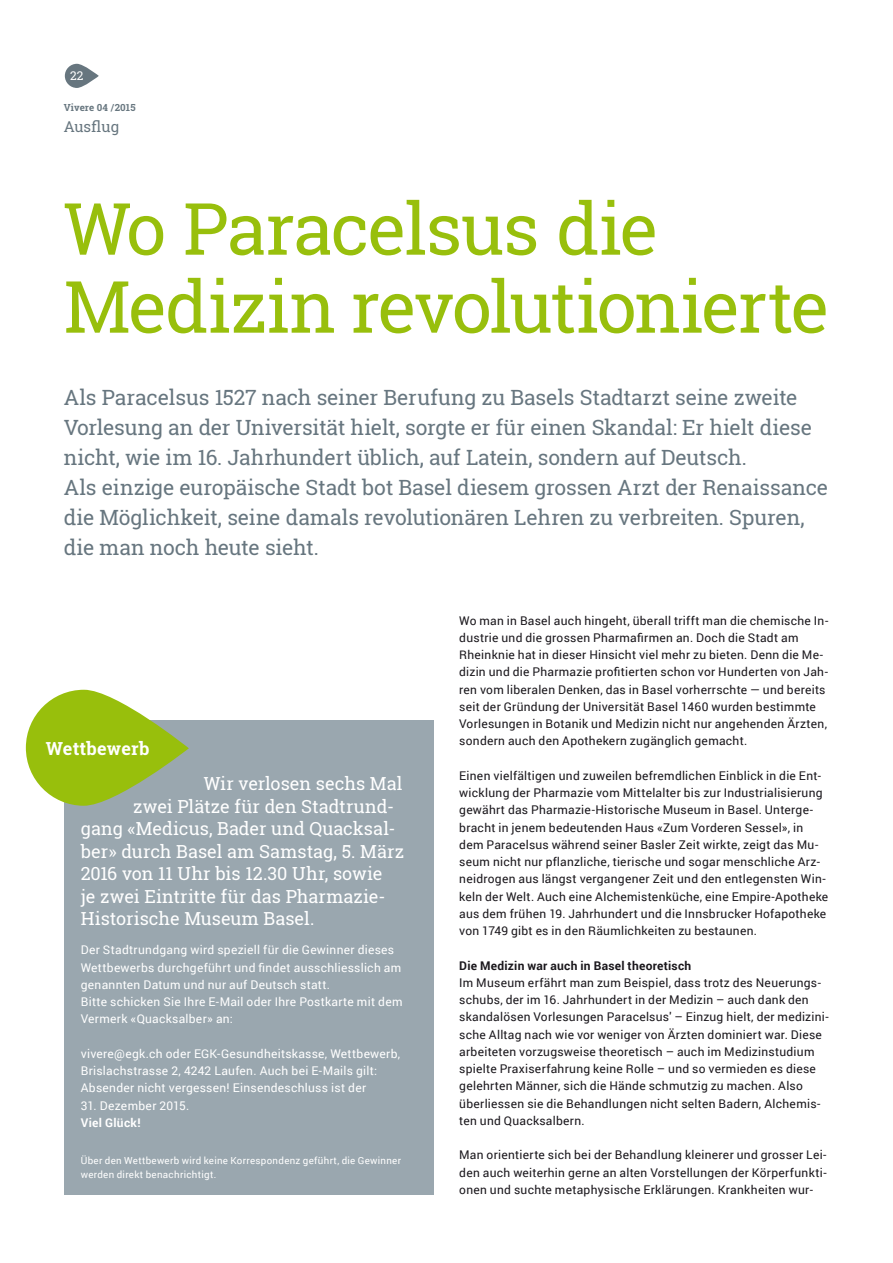
<style>
.page{position:relative;width:893px;height:1263px;background:#fff}
.page>*{position:absolute;margin:0;border:0;box-sizing:border-box;transform-origin:0 0}
.t1{font:72px/78px "Roboto Slab";letter-spacing:-.03em;color:#98bf0c}
.t2{font:21px/30px "Roboto Slab";letter-spacing:-.01em;color:#67767f}
.t3{font:18px "Roboto Slab";color:#fff}
.t4{font:700 18px "Roboto Slab";letter-spacing:.01em;color:#fff}
.t5{font:15px "Roboto Slab";letter-spacing:.01em;color:#67767f}
.t6{font:12px/17.2px "Roboto";letter-spacing:.025em;color:#1a171c}
.t7{font:12px/17.2px "Roboto";letter-spacing:.025em;color:#fff}
.t8{font:700 12px "Roboto";letter-spacing:.02em;color:#1a171c}
.t9{font:700 12px "Roboto";letter-spacing:.025em;color:#fff}
.t10{font:12px "Roboto Slab";color:#fff}
.t11{font:9.75px/13.5px "Roboto";letter-spacing:.03em;color:#fff}
.t12{font:700 9.75px "Roboto Slab";letter-spacing:.01em;color:#67767f}
</style>
<div class="page">
<svg style="left:65px;top:64px;width:34px;height:24px"></svg>
<div style="left:64px;top:721px;width:370px;height:474px;background:#9aa7af"></div>
<svg style="left:26px;top:690px;width:163px;height:116px"></svg>
<p class="t10" style="left:70px;top:67px;width:15px">22</p>
<p class="t12" style="left:64px;top:100px;width:73px">Vivere 04 / 2015</p>
<p class="t5" style="left:64px;top:116px;width:57px">Ausflug</p>
<h1 class="t1" style="left:64px;top:189px;width:767px">Wo Paracelsus die<br>Medizin revolutionierte</h1>
<p class="t2" style="left:64px;top:382px;width:766px">Als Paracelsus 1527 nach seiner Berufung zu Basels Stadtarzt seine zweite Vorlesung an der Universität hielt, sorgte er für einen Skandal: Er hielt diese nicht, wie im 16. Jahrhundert üblich, auf Latein, sondern auf Deutsch.<br>Als einzige europäische Stadt bot Basel diesem grossen Arzt der Renaissance die Möglichkeit, seine damals revolutionären Lehren zu verbreiten. Spuren, die man noch heute sieht.</p>
<h3 class="t4" style="left:46px;top:736px;width:105px">Wettbewerb</h3>
<h3 class="t3" style="left:204px;top:771px;width:200px">Wir verlosen sechs Mal</h3>
<h3 class="t3" style="left:133px;top:794px;width:262px">zwei Plätze für den Stadtrund-</h3>
<h3 class="t3" style="left:81px;top:816px;width:316px">gang «Medicus, Bader und Quacksal-</h3>
<h3 class="t3" style="left:81px;top:839px;width:325px">ber» durch Basel am Samstag, 5. März</h3>
<h3 class="t3" style="left:81px;top:861px;width:303px">2016 von 11 Uhr bis 12.30 Uhr, sowie</h3>
<h3 class="t3" style="left:81px;top:884px;width:306px">je zwei Eintritte für das Pharmazie-</h3>
<h3 class="t3" style="left:81px;top:906px;width:235px">Historische Museum Basel.</h3>
<p class="t7" style="left:81px;top:941px;width:323px">Der Stadtrundgang wird speziell für die Gewinner dieses Wettbewerbs durchgeführt und findet ausschliesslich am genannten Datum und nur auf Deutsch statt.<br>Bitte schicken Sie Ihre E-Mail oder Ihre Postkarte mit dem Vermerk «Quacksalber» an:</p>
<p class="t7" style="left:81px;top:1044px;width:321px">vivere@egk.ch oder EGK-Gesundheitskasse, Wettbewerb,<br>Brislachstrasse 2, 4242 Laufen. Auch bei E-Mails gilt:<br>Absender nicht vergessen! Einsendeschluss ist der</p>
<p class="t7" style="left:81px;top:1096px;width:110px">31. Dezember 2015.</p>
<p class="t9" style="left:81px;top:1114px;width:61px">Viel Glück!</p>
<p class="t11" style="left:81px;top:1154px;width:322px">Über den Wettbewerb wird keine Korrespondenz geführt, die Gewinner werden direkt benachrichtigt.</p>
<p class="t6" style="left:459px;top:611px;width:371px">Wo man in Basel auch hingeht, überall trifft man die chemische In&shy;dustrie und die grossen Pharmafirmen an. Doch die Stadt am Rheinknie hat in dieser Hinsicht viel mehr zu bieten. Denn die Me&shy;dizin und die Pharmazie profitierten schon vor Hunderten von Jah&shy;ren vom liberalen Denken, das in Basel vorherrschte — und bereits seit der Gründung der Universität Basel 1460 wurden bestimmte Vorlesungen in Botanik und Medizin nicht nur angehenden Ärzten, sondern auch den Apothekern zugänglich gemacht.</p>
<p class="t6" style="left:459px;top:766px;width:371px">Einen vielfältigen und zuweilen befremdlichen Einblick in die Ent&shy;wicklung der Pharmazie vom Mittelalter bis zur Industrialisierung gewährt das Pharmazie-Historische Museum in Basel. Unterge&shy;bracht in jenem bedeutenden Haus «Zum Vorderen Sessel», in dem Paracelsus während seiner Basler Zeit wirkte, zeigt das Mu&shy;seum nicht nur pflanzliche, tierische und sogar menschliche Arz&shy;neidrogen aus längst vergangener Zeit und den entlegensten Win&shy;keln der Welt. Auch eine Alchemistenküche, eine Empire-Apotheke aus dem frühen 19. Jahrhundert und die Innsbrucker Hofapotheke von 1749 gibt es in den Räumlichkeiten zu bestaunen.</p>
<p class="t8" style="left:459px;top:957px;width:234px">Die Medizin war auch in Basel theoretisch</p>
<p class="t6" style="left:459px;top:973px;width:371px">Im Museum erfährt man zum Beispiel, dass trotz des Neuerungs&shy;schubs, der im 16. Jahrhundert in der Medizin – auch dank den skandalösen Vorlesungen Paracelsus' – Einzug hielt, der medizini&shy;sche Alltag nach wie vor weniger von Ärzten dominiert war. Diese arbeiteten vorzugsweise theoretisch – auch im Medizinstudium spielte Praxiserfahrung keine Rolle – und so vermieden es diese gelehrten Männer, sich die Hände schmutzig zu machen. Also überliessen sie die Behandlungen nicht selten Badern, Alchemis&shy;ten und Quacksalbern.</p>
<p class="t6" style="left:459px;top:1146px;width:369px;text-align:justify">Man orientierte sich bei der Behandlung kleinerer und grosser Lei&shy;den auch weiterhin gerne an alten Vorstellungen der Körperfunkti&shy;onen und suchte metaphysische Erklärungen. Krankheiten wur-</p>
</div>
